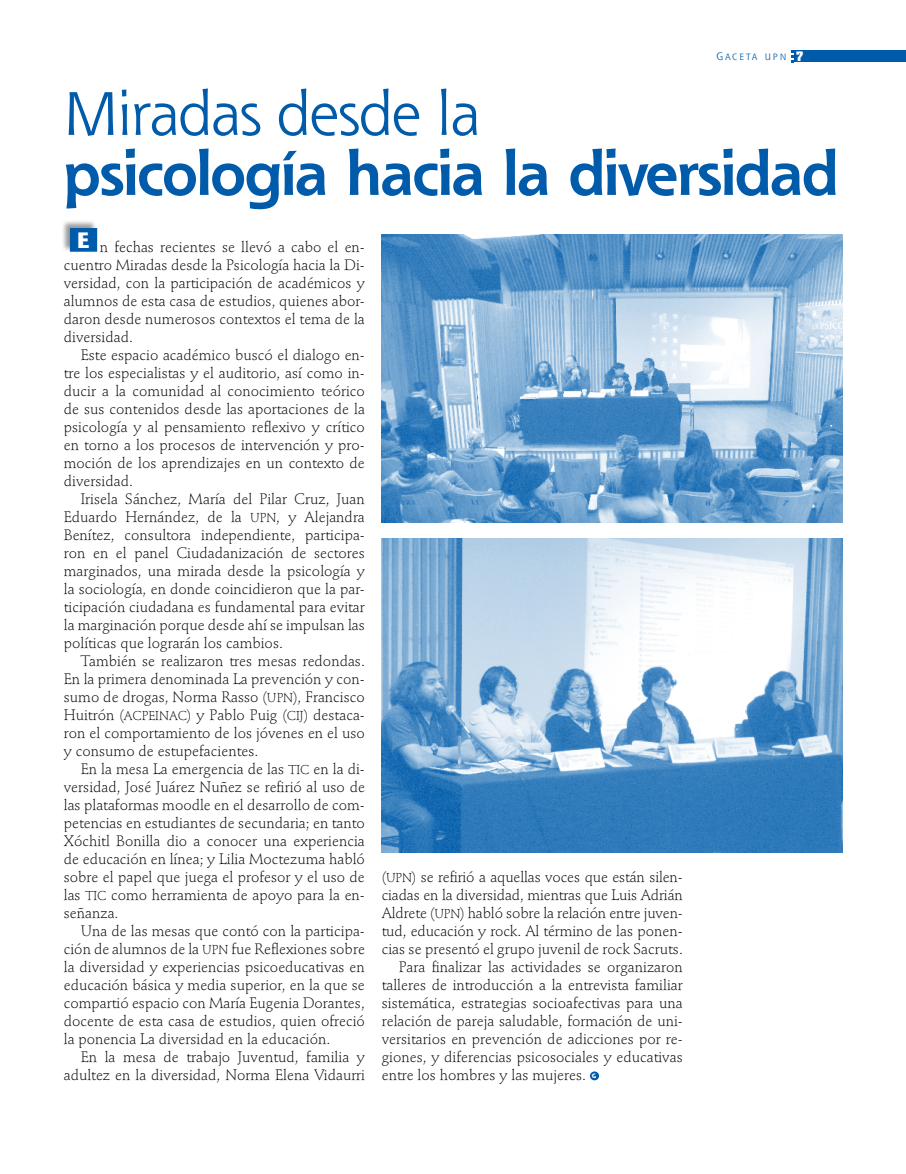
<style>
.page{position:relative;width:906px;height:1174px;background:#fff}
.page>*{position:absolute;margin:0;border:0;box-sizing:border-box;transform-origin:0 0}
.t1{font:700 60px "Shannon";letter-spacing:-.025em;color:#005cab}
.t2{font:60px "Shannon";color:#005cab}
.t3{font:700 22.2px "Stone Sans";color:#fff}
.t4{font:300 15px/18px "Stempel Schneidler";color:#000;text-align:justify}
.t5{font:8.85px "Shannon Book SC850";letter-spacing:.235em;color:#005cab}
.t6{font:700 6.3px "Stone Sans";color:#fff;scale:.95 1}
.s1{font-size:10.5px}
.s2{font-family:"Briem Akademi MM 900 400";font-size:13.5px;color:#fff}
.s3{font-family:"Stempel Schneidler Light SC850";font-weight:400;font-size:12.75px}
</style>
<div class="page">
<div style="left:794px;top:51px;width:112px;height:11px;background:#005cab"></div>
<svg style="left:791px;top:50px;width:2px;height:12px"></svg>
<div style="left:61px;top:219px;width:37px;height:33px;background:#000;opacity:.4"></div>
<div style="left:70px;top:228px;width:27px;height:24px;background:#005cab"></div>
<div style="left:590px;top:1071px;width:9px;height:9px;background:#005cab;border-radius:50%"></div>
<img style="left:382px;top:234px;width:460px;height:288px">
<img style="left:382px;top:538px;width:460px;height:315px">
<p class="t5" style="left:716px;top:51px;width:88px"><span class="s1">G</span>ACETA UPN <span class="s2">7</span></p>
<h1 class="t2" style="left:64px;top:75px;width:418px">M iradas desde la</h1>
<h1 class="t1" style="left:64px;top:136px;width:776px">psicología hacia la diversidad</h1>
<p class="t4" style="left:64px;top:238px;width:303px;text-indent:36px">n fechas recientes se llevó a cabo el en&shy;cuentro Miradas desde la Psicología hacia la Di&shy;versidad, con la participación de académicos y alumnos de esta casa de estudios, quienes abor&shy;daron desde numerosos contextos el tema de la diversidad.</p>
<p class="t4" style="left:64px;top:346px;width:303px;text-indent:17px">Este espacio académico buscó el dialogo en&shy;tre los especialistas y el auditorio, así como in&shy;ducir a la comunidad al conocimiento teórico de sus contenidos desde las aportaciones de la psicología y al pensamiento reflexivo y crítico en torno a los procesos de intervención y pro&shy;moción de los aprendizajes en un contexto de diversidad.</p>
<p class="t4" style="left:64px;top:490px;width:303px;text-indent:17px">Irisela Sánchez, María del Pilar Cruz, Juan Eduardo Hernández, de la <span class="s3">UPN</span>, y Alejandra Benítez, consultora independiente, participa&shy;ron en el panel Ciudadanización de sectores marginados, una mirada desde la psicología y la sociología, en donde coincidieron que la par&shy;ticipación ciudadana es fundamental para evitar la marginación porque desde ahí se impulsan las políticas que lograrán los cambios.</p>
<p class="t4" style="left:64px;top:652px;width:303px;text-indent:17px">También se realizaron tres mesas redondas.<br>En la primera denominada La prevención y con&shy;sumo de drogas, Norma Rasso (<span class="s3">UPN</span>), Francisco Huitrón (<span class="s3">ACPEINAC</span>) y Pablo Puig (<span class="s3">CIJ</span>) destaca&shy;ron el comportamiento de los jóvenes en el uso y consumo de estupefacientes.</p>
<p class="t4" style="left:64px;top:760px;width:303px;text-indent:17px">En la mesa La emergencia de las <span class="s3">TIC</span> en la di&shy;versidad, José Juárez Nuñez se refirió al uso de las plataformas moodle en el desarrollo de com&shy;petencias en estudiantes de secundaria; en tanto Xóchitl Bonilla dio a conocer una experiencia de educación en línea; y Lilia Moctezuma habló sobre el papel que juega el profesor y el uso de las <span class="s3">TIC</span> como herramienta de apoyo para la en&shy;señanza.</p>
<p class="t4" style="left:64px;top:922px;width:303px;text-indent:17px">Una de las mesas que contó con la participa&shy;ción de alumnos de la <span class="s3">UPN</span> fue Reflexiones sobre la diversidad y experiencias psicoeducativas en educación básica y media superior, en la que se compartió espacio con María Eugenia Dorantes, docente de esta casa de estudios, quien ofreció la ponencia La diversidad en la educación.</p>
<p class="t4" style="left:64px;top:1048px;width:303px;text-align:right">En la mesa de trabajo Juventud, familia y adultez en la diversidad, Norma Elena Vidaurri</p>
<h2 class="t3" style="left:77px;top:227px;width:14px">E</h2>
<p class="t4" style="left:382px;top:868px;width:302px">(<span class="s3">UPN</span>) se refirió a aquellas voces que están silen-</p>
<p class="t4" style="left:382px;top:886px;width:302px">ciadas en la diversidad, mientras que Luis Adrián</p>
<p class="t4" style="left:382px;top:904px;width:303px">Aldrete (<span class="s3">UPN</span>) habló sobre la relación entre juven-</p>
<p class="t4" style="left:382px;top:922px;width:303px">tud, educación y rock. Al término de las ponen-</p>
<p class="t4" style="left:382px;top:940px;width:303px">cias se presentó el grupo juvenil de rock Sacruts.</p>
<p class="t4" style="left:399px;top:958px;width:286px">Para finalizar las actividades se organizaron</p>
<p class="t4" style="left:382px;top:976px;width:303px">talleres de introducción a la entrevista familiar</p>
<p class="t4" style="left:382px;top:994px;width:303px">sistemática, estrategias socioafectivas para una</p>
<p class="t4" style="left:382px;top:1012px;width:303px">relación de pareja saludable, formación de uni-</p>
<p class="t4" style="left:382px;top:1030px;width:303px">versitarios en prevención de adicciones por re-</p>
<p class="t4" style="left:382px;top:1048px;width:303px">giones, y diferencias psicosociales y educativas</p>
<p class="t4" style="left:382px;top:1066px;width:206px">entre los hombres y las mujeres.</p>
<p class="t6" style="left:592px;top:1072px;width:6px">G</p>
</div>
